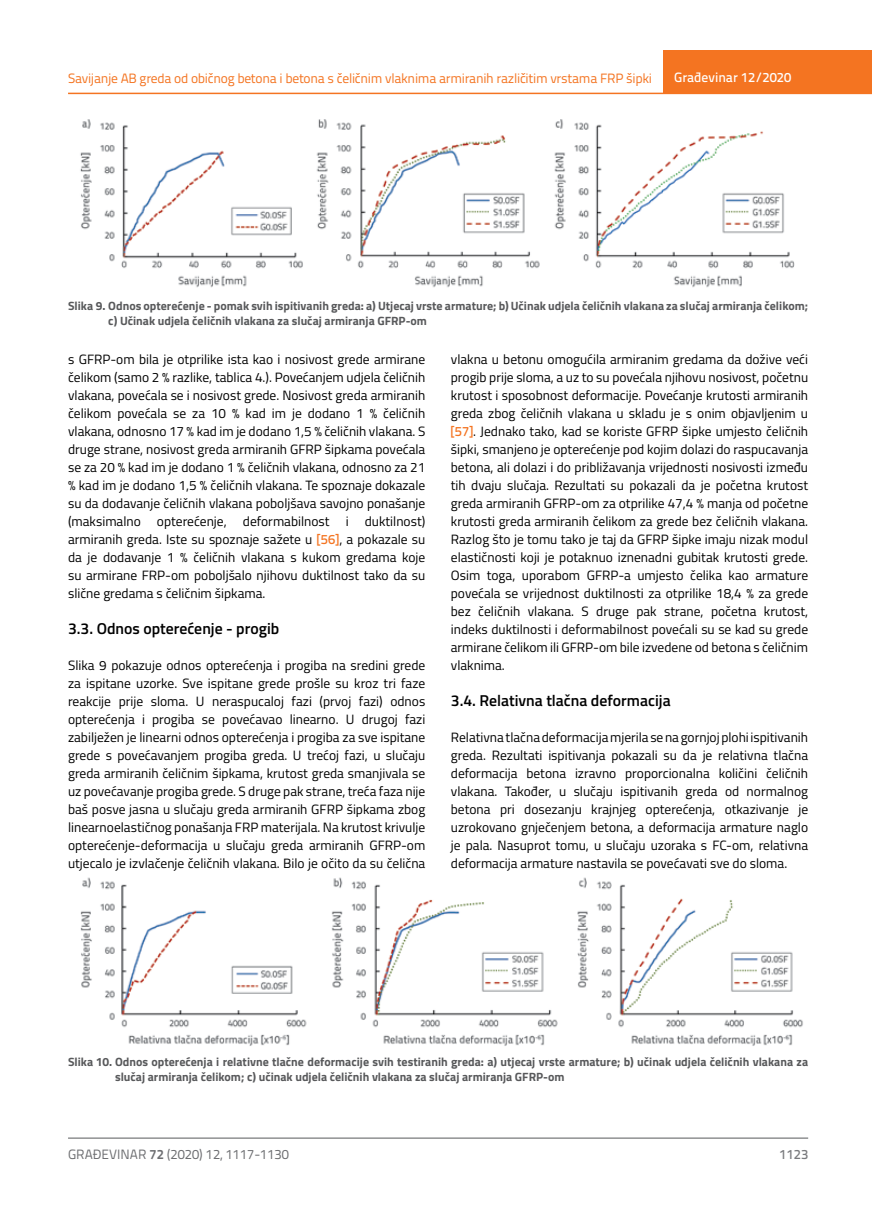
<style>
.page{position:relative;width:872px;height:1212px;background:#fff}
.page>*{position:absolute;margin:0;border:0;box-sizing:border-box;transform-origin:0 0}
.t1{font:600 15.75px "Titillium";color:#000}
.t2{font:13.5px/18px "Titillium";color:#000;text-align:justify}
.t3{font:13.5px "Titillium Text 22 L";letter-spacing:-.02em;color:#f47421}
.t4{font:13.5px "Titillium Text 22 L";color:#6d6e71}
.t5{font:500 13.5px "Titillium Text 22 L";color:#fff}
.t6{font:500 13.5px "Titillium Text 22 L";color:#797a7d}
.t7{font:700 12px/15px "Titillium";color:#58595b}
.s1{font-family:"Titillium Text 22 L";font-weight:500;color:#f47421}
.s2{font-weight:700}
</style>
<div class="page">
<hr style="left:68px;top:93px;width:804px;height:1px;background:#f47421">
<div style="left:663px;top:50px;width:209px;height:44px;background:#f47421"></div>
<hr style="left:68px;top:1138px;width:740px;height:1px;background:#58595b">
<img style="left:80px;top:119px;width:715px;height:169px">
<img style="left:80px;top:877px;width:723px;height:169px">
<p class="t3" style="left:68px;top:68px;width:585px">Savijanje AB greda od običnog betona i betona s čeličnim vlaknima armiranih različitim vrstama FRP šipki</p>
<p class="t5" style="left:674px;top:67px;width:118px">Građevinar 12/2020</p>
<p class="t7" style="left:108px;top:297px;width:701px;text-indent:-40px">Slika 9. Odnos opterećenje - pomak svih ispitivanih greda: a) Utjecaj vrste armature; b) Učinak udjela čeličnih vlakana za slučaj armiranja čelikom; c) Učinak udjela čeličnih vlakana za slučaj armiranja GFRP-om</p>
<p class="t2" style="left:68px;top:349px;width:359px">s GFRP-om bila je otprilike ista kao i nosivost grede armirane čelikom (samo 2 % razlike, tablica 4.). Povećanjem udjela čeličnih vlakana, povećala se i nosivost grede. Nosivost greda armiranih čelikom povećala se za 10 % kad im je dodano 1 % čeličnih vlakana, odnosno 17 % kad im je dodano 1,5 % čeličnih vlakana. S druge strane, nosivost greda armiranih GFRP šipkama povećala se za 20 % kad im je dodano 1 % čeličnih vlakana, odnosno za 21 % kad im je dodano 1,5 % čeličnih vlakana. Te spoznaje dokazale su da dodavanje čeličnih vlakana poboljšava savojno ponašanje (maksimalno opterećenje, deformabilnost i duktilnost) armiranih greda. Iste su spoznaje sažete u <span class="s1">[56]</span>, a pokazale su da je dodavanje 1 % čeličnih vlakana s kukom gredama koje su armirane FRP-om poboljšalo njihovu duktilnost tako da su slične gredama s čeličnim šipkama.</p>
<p class="t1" style="left:68px;top:617px;width:213px">3.3. Odnos opterećenje - progib</p>
<p class="t2" style="left:68px;top:656px;width:359px">Slika 9 pokazuje odnos opterećenja i progiba na sredini grede za ispitane uzorke. Sve ispitane grede prošle su kroz tri faze reakcije prije sloma. U neraspucaloj fazi (prvoj fazi) odnos opterećenja i progiba se povećavao linearno. U drugoj fazi zabilježen je linearni odnos opterećenja i progiba za sve ispitane grede s povećavanjem progiba greda. U trećoj fazi, u slučaju greda armiranih čeličnim šipkama, krutost greda smanjivala se uz povećavanje progiba grede. S druge pak strane, treća faza nije baš posve jasna u slučaju greda armiranih GFRP šipkama zbog linearnoelastičnog ponašanja FRP materijala. Na krutost krivulje opterećenje-deformacija u slučaju greda armiranih GFRP-om utjecalo je izvlačenje čeličnih vlakana. Bilo je očito da su čelična</p>
<p class="t2" style="left:451px;top:349px;width:359px">vlakna u betonu omogućila armiranim gredama da dožive veći progib prije sloma, a uz to su povećala njihovu nosivost, početnu krutost i sposobnost deformacije. Povećanje krutosti armiranih greda zbog čeličnih vlakana u skladu je s onim objavljenim u <span class="s1">[57]</span>. Jednako tako, kad se koriste GFRP šipke umjesto čeličnih šipki, smanjeno je opterećenje pod kojim dolazi do raspucavanja betona, ali dolazi i do približavanja vrijednosti nosivosti između tih dvaju slučaja. Rezultati su pokazali da je početna krutost greda armiranih GFRP-om za otprilike 47,4 % manja od početne krutosti greda armiranih čelikom za grede bez čeličnih vlakana.<br>Razlog što je tomu tako je taj da GFRP šipke imaju nizak modul elastičnosti koji je potaknuo iznenadni gubitak krutosti grede.<br>Osim toga, uporabom GFRP-a umjesto čelika kao armature povećala se vrijednost duktilnosti za otprilike 18,4 % za grede bez čeličnih vlakana. S druge pak strane, početna krutost, indeks duktilnosti i deformabilnost povećali su se kad su grede armirane čelikom ili GFRP-om bile izvedene od betona s čeličnim vlaknima.</p>
<p class="t1" style="left:451px;top:689px;width:221px">3.4. Relativna tlačna deformacija</p>
<p class="t2" style="left:451px;top:728px;width:359px">Relativna tlačna deformacija mjerila se na gornjoj plohi ispitivanih greda. Rezultati ispitivanja pokazali su da je relativna tlačna deformacija betona izravno proporcionalna količini čeličnih vlakana. Također, u slučaju ispitivanih greda od normalnog betona pri dosezanju krajnjeg opterećenja, otkazivanje je uzrokovano gnječenjem betona, a deformacija armature naglo je pala. Nasuprot tomu, u slučaju uzoraka s FC-om, relativna deformacija armature nastavila se povećavati sve do sloma.</p>
<p class="t7" style="left:115px;top:1054px;width:694px;text-indent:-47px">Slika 10. Odnos opterećenja i relativne tlačne deformacije svih testiranih greda: a) utjecaj vrste armature; b) učinak udjela čeličnih vlakana za slučaj armiranja čelikom; c) učinak udjela čeličnih vlakana za slučaj armiranja GFRP-om</p>
<p class="t4" style="left:68px;top:1144px;width:222px">GRAĐEVINAR <span class="s2">72</span> (2020) 12, 1117-1130</p>
<p class="t6" style="left:779px;top:1144px;width:30px">1123</p>
</div>
